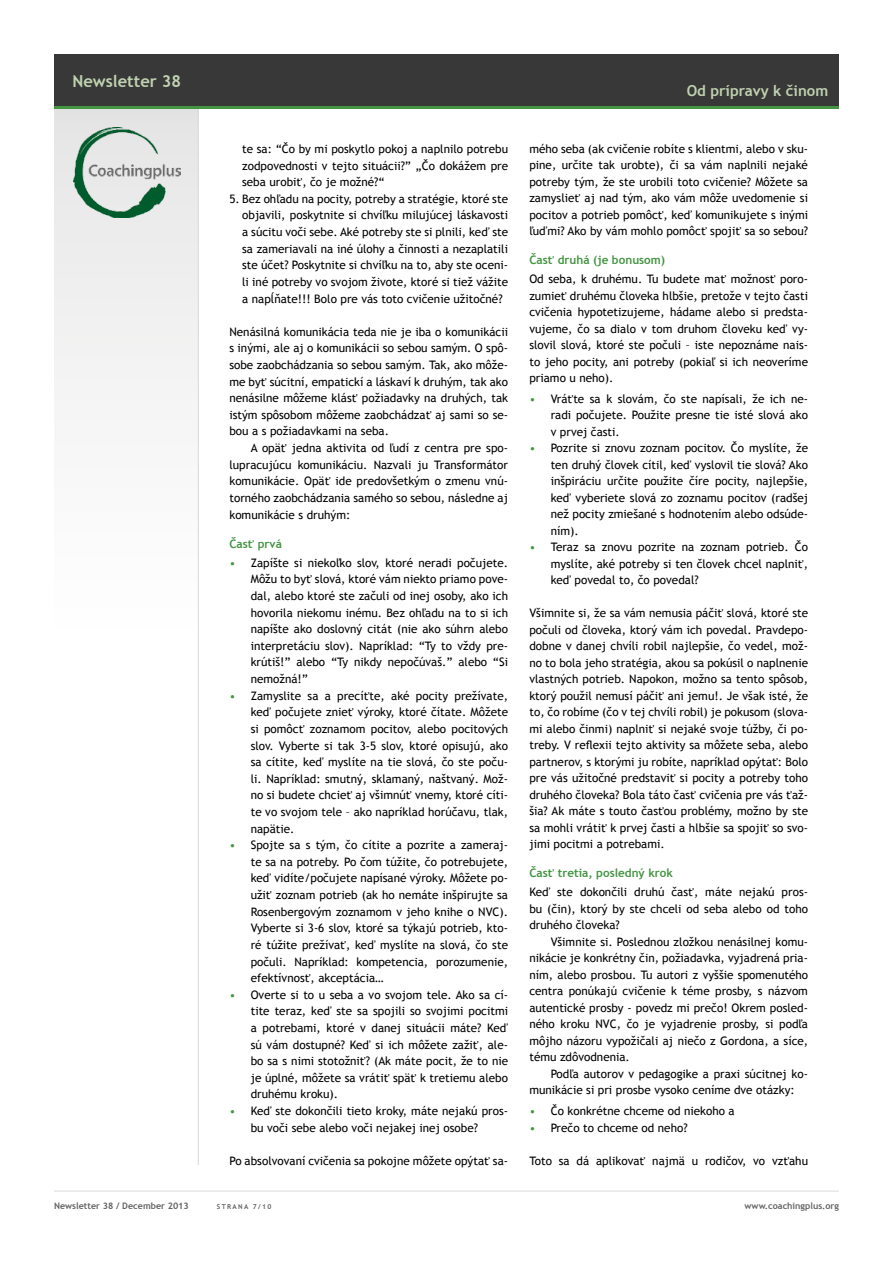
<style>
.page{position:relative;width:893px;height:1263px;background:#fff}
.page>*{position:absolute;margin:0;border:0;box-sizing:border-box;transform-origin:0 0}
.t1{font:700 16.5px "Trebuchet MS";color:#c0d2b0}
.t2{font:700 15px "Trebuchet MS";color:#c0d2b0}
.t3{font:11.7px/16.6px "Trebuchet MS";color:#000;text-align:justify}
.t4{font:700 11.7px "Trebuchet MS";color:#449542}
.t5{font:700 9px "Trebuchet MS";color:#636362}
.t6{font:700 6.75px "Trebuchet MS";letter-spacing:.2em;color:#636362}
.s1{color:#449542}
</style>
<div class="page">
<div style="left:54px;top:106px;width:145px;height:525px;background:linear-gradient(to bottom,#e5e5e5,#fff)"></div>
<hr style="left:54px;top:1191px;width:785px;height:1px;background:#dadad9">
<hr style="left:198px;top:108px;width:1px;height:1057px;background:#dadad9">
<div style="left:54px;top:54px;width:785px;height:53px;background:#383838"></div>
<hr style="left:54px;top:106px;width:785px;height:3px;background:#449542">
<img style="left:74px;top:127px;width:106px;height:91px">
<h1 class="t1" style="left:72px;top:70px;width:110px">Newsletter 38</h1>
<p class="t3" style="left:242px;top:141px;width:267px">te sa: “Čo by mi poskytlo pokoj a naplnilo potrebu zodpovednosti v tejto situácii?” „Čo dokážem pre seba urobiť, čo je možné?“</p>
<p class="t3" style="left:242px;top:190px;width:267px;text-indent:-13px">5. Bez ohľadu na pocity, potreby a stratégie, ktoré ste objavili, poskytnite si chvíľku milujúcej láskavosti a súcitu voči sebe. Aké potreby ste si plnili, keď ste sa zameriavali na iné úlohy a činnosti a nezaplatili ste účet? Poskytnite si chvíľku na to, aby ste oceni&shy;li iné potreby vo svojom živote, ktoré si tiež vážite a napĺňate!!! Bolo pre vás toto cvičenie užitočné?</p>
<p class="t3" style="left:229px;top:323px;width:280px">Nenásilná komunikácia teda nie je iba o komunikácii s inými, ale aj o komunikácii so sebou samým. O spô&shy;sobe zaobchádzania so sebou samým. Tak, ako môže&shy;me byť súcitní, empatickí a láskaví k druhým, tak ako nenásilne môžeme klásť požiadavky na druhých, tak istým spôsobom môžeme zaobchádzať aj sami so se&shy;bou a s požiadavkami na seba.</p>
<p class="t3" style="left:229px;top:440px;width:280px;text-indent:21px">A opäť jedna aktivita od ľudí z centra pre spo&shy;lupracujúcu komunikáciu. Nazvali ju Transformátor komunikácie. Opäť ide predovšetkým o zmenu vnú&shy;torného zaobchádzania samého so sebou, následne aj komunikácie s druhým:</p>
<p class="t4" style="left:229px;top:536px;width:54px">Časť prvá</p>
<p class="t3" style="left:251px;top:554px;width:259px;text-indent:-21px"><span class="s1">•</span> Zapíšte si niekoľko slov, ktoré neradi počujete.<br>Môžu to byť slová, ktoré vám niekto priamo pove&shy;dal, alebo ktoré ste začuli od inej osoby, ako ich hovorila niekomu inému. Bez ohľadu na to si ich napíšte ako doslovný citát (nie ako súhrn alebo interpretáciu slov). Napríklad: “Ty to vždy pre&shy;krútiš!” alebo “Ty nikdy nepočúvaš.” alebo “Si nemožná!”</p>
<p class="t3" style="left:251px;top:687px;width:259px;text-indent:-21px"><span class="s1">•</span> Zamyslite sa a precíťte, aké pocity prežívate, keď počujete znieť výroky, ktoré čítate. Môžete si pomôcť zoznamom pocitov, alebo pocitových slov. Vyberte si tak 3-5 slov, ktoré opisujú, ako sa cítite, keď myslíte na tie slová, čo ste poču&shy;li. Napríklad: smutný, sklamaný, naštvaný. Mož&shy;no si budete chcieť aj všimnúť vnemy, ktoré cíti&shy;te vo svojom tele – ako napríklad horúčavu, tlak, napätie.</p>
<p class="t3" style="left:251px;top:837px;width:259px;text-indent:-21px"><span class="s1">•</span> Spojte sa s tým, čo cítite a pozrite a zameraj&shy;te sa na potreby. Po čom túžite, čo potrebujete, keď vidíte/počujete napísané výroky. Môžete po&shy;užiť zoznam potrieb (ak ho nemáte inšpirujte sa Rosenbergovým zoznamom v jeho knihe o NVC).<br>Vyberte si 3-6 slov, ktoré sa týkajú potrieb, kto&shy;ré túžite prežívať, keď myslíte na slová, čo ste počuli. Napríklad: kompetencia, porozumenie, efektívnosť, akceptácia…</p>
<p class="t3" style="left:251px;top:986px;width:259px;text-indent:-21px"><span class="s1">•</span> Overte si to u seba a vo svojom tele. Ako sa cí&shy;tite teraz, keď ste sa spojili so svojimi pocitmi a potrebami, ktoré v danej situácii máte? Keď sú vám dostupné? Keď si ich môžete zažiť, ale&shy;bo sa s nimi stotožniť? (Ak máte pocit, že to nie je úplné, môžete sa vrátiť späť k tretiemu alebo druhému kroku).</p>
<p class="t3" style="left:251px;top:1103px;width:259px;text-indent:-21px"><span class="s1">•</span> Keď ste dokončili tieto kroky, máte nejakú pros&shy;bu voči sebe alebo voči nejakej inej osobe?</p>
<p class="t3" style="left:229px;top:1152px;width:280px">Po absolvovaní cvičenia sa pokojne môžete opýtať sa-</p>
<p class="t2" style="left:687px;top:81px;width:143px">Od prípravy k činom</p>
<p class="t3" style="left:529px;top:140px;width:280px">mého seba (ak cvičenie robíte s klientmi, alebo v sku&shy;pine, určite tak urobte), či sa vám naplnili nejaké potreby tým, že ste urobili toto cvičenie? Môžete sa zamyslieť aj nad tým, ako vám môže uvedomenie si pocitov a potrieb pomôcť, keď komunikujete s inými ľuďmi? Ako by vám mohlo pomôcť spojiť sa so sebou?</p>
<p class="t4" style="left:529px;top:253px;width:137px">Časť druhá (je bonusom)</p>
<p class="t3" style="left:529px;top:271px;width:280px">Od seba, k druhému. Tu budete mať možnosť poro&shy;zumieť druhému človeka hlbšie, pretože v tejto časti cvičenia hypotetizujeme, hádame alebo si predsta&shy;vujeme, čo sa dialo v tom druhom človeku keď vy&shy;slovil slová, ktoré ste počuli – iste nepoznáme nais&shy;to jeho pocity, ani potreby (pokiaľ si ich neoveríme priamo u neho).</p>
<p class="t3" style="left:551px;top:391px;width:259px;text-indent:-21px"><span class="s1">•</span> Vráťte sa k slovám, čo ste napísali, že ich ne&shy;radi počujete. Použite presne tie isté slová ako v prvej časti.</p>
<p class="t3" style="left:551px;top:440px;width:259px;text-indent:-21px"><span class="s1">•</span> Pozrite si znovu zoznam pocitov. Čo myslíte, že ten druhý človek cítil, keď vyslovil tie slová? Ako inšpiráciu určite použite číre pocity, najlepšie, keď vyberiete slová zo zoznamu pocitov (radšej než pocity zmiešané s hodnotením alebo odsúde&shy;ním).</p>
<p class="t3" style="left:551px;top:539px;width:259px;text-indent:-21px"><span class="s1">•</span> Teraz sa znovu pozrite na zoznam potrieb. Čo myslíte, aké potreby si ten človek chcel naplniť, keď povedal to, čo povedal?</p>
<p class="t3" style="left:529px;top:605px;width:280px">Všimnite si, že sa vám nemusia páčiť slová, ktoré ste počuli od človeka, ktorý vám ich povedal. Pravdepo&shy;dobne v danej chvíli robil najlepšie, čo vedel, mož&shy;no to bola jeho stratégia, akou sa pokúsil o naplnenie vlastných potrieb. Napokon, možno sa tento spôsob, ktorý použil nemusí páčiť ani jemu!. Je však isté, že to, čo robíme (čo v tej chvíli robil) je pokusom (slova&shy;mi alebo činmi) naplniť si nejaké svoje túžby, či po&shy;treby. V reflexii tejto aktivity sa môžete seba, alebo partnerov, s ktorými ju robíte, napríklad opýtať: Bolo pre vás užitočné predstaviť si pocity a potreby toho druhého človeka? Bola táto časť cvičenia pre vás ťaž&shy;šia? Ak máte s touto časťou problémy, možno by ste sa mohli vrátiť k prvej časti a hlbšie sa spojiť so svo&shy;jimi pocitmi a potrebami.</p>
<p class="t4" style="left:529px;top:866px;width:145px">Časť tretia, posledný krok</p>
<p class="t3" style="left:529px;top:884px;width:280px">Keď ste dokončili druhú časť, máte nejakú pros&shy;bu (čin), ktorý by ste chceli od seba alebo od toho druhého človeka?</p>
<p class="t3" style="left:529px;top:934px;width:280px;text-indent:21px">Všimnite si. Poslednou zložkou nenásilnej komu&shy;nikácie je konkrétny čin, požiadavka, vyjadrená pria&shy;ním, alebo prosbou. Tu autori z vyššie spomenutého centra ponúkajú cvičenie k téme prosby, s názvom autentické prosby - povedz mi prečo! Okrem posled&shy;ného kroku NVC, čo je vyjadrenie prosby, si podľa môjho názoru vypožičali aj niečo z Gordona, a síce, tému zdôvodnenia.</p>
<p class="t3" style="left:529px;top:1066px;width:280px;text-indent:21px">Podľa autorov v pedagogike a praxi súcitnej ko&shy;munikácie si pri prosbe vysoko ceníme dve otázky:</p>
<p class="t3" style="left:529px;top:1103px;width:207px"><span class="s1">•</span> Čo konkrétne chceme od niekoho a</p>
<p class="t3" style="left:529px;top:1119px;width:160px"><span class="s1">•</span> Prečo to chceme od neho?</p>
<p class="t3" style="left:529px;top:1152px;width:280px">Toto sa dá aplikovať najmä u rodičov, vo vzťahu</p>
<p class="t5" style="left:54px;top:1200px;width:136px">Newsletter 38 / December 2013</p>
<p class="t6" style="left:217px;top:1202px;width:56px">strana 7/10</p>
<p class="t5" style="left:745px;top:1200px;width:96px">www.coachingplus.org</p>
</div>
